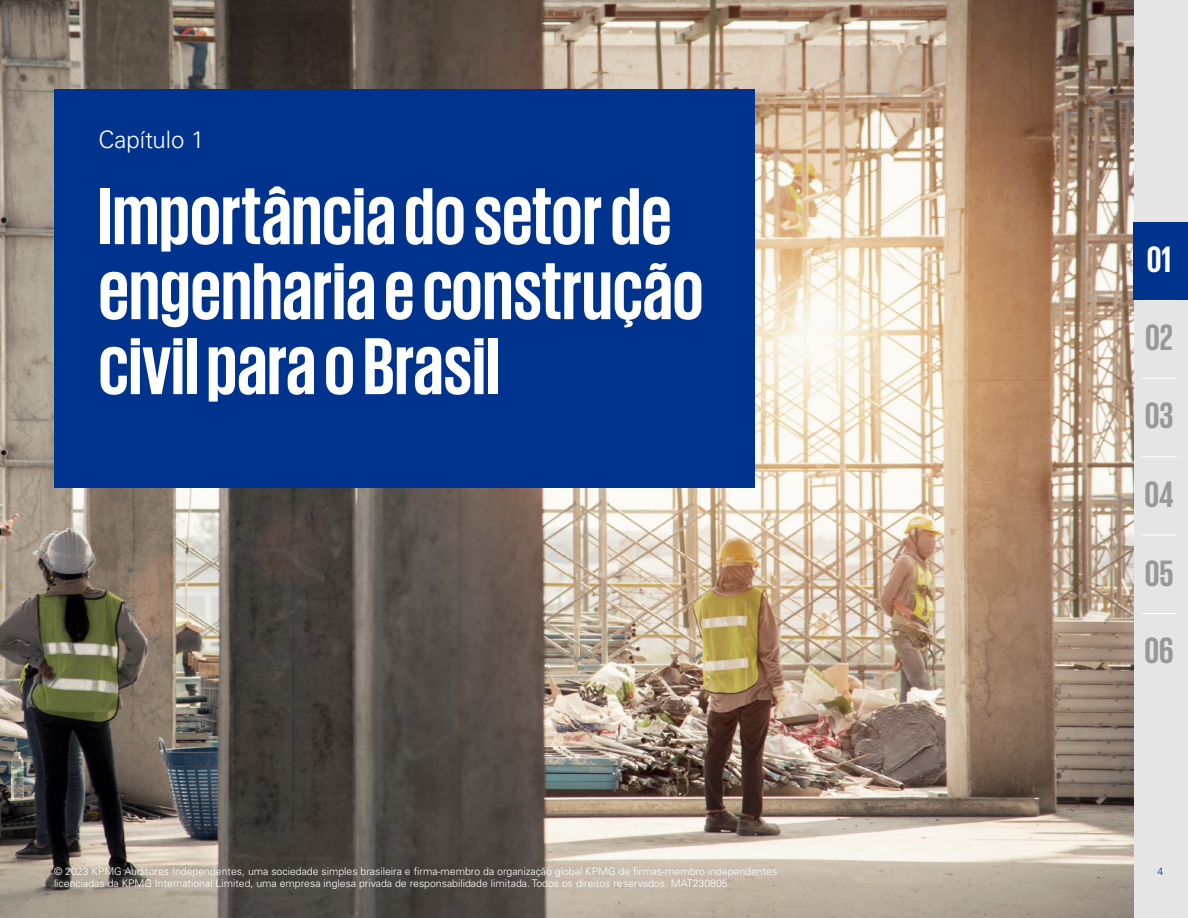
<style>
.page{position:relative;width:1188px;height:918px;background:#fff}
.page>*{position:absolute;margin:0;border:0;box-sizing:border-box;transform-origin:0 0}
.t1{font:700 82.5px/75px "KPMG";color:#fff}
.t2{font:700 37.5px "KPMG";color:#989898}
.t3{font:700 37.5px "KPMG";color:#fff}
.t4{font:300 24px "Univers LT Std";color:#fff}
.t5{font:300 10.5px/12px "Univers LT Std";color:#fff}
.t6{font:300 10.5px "Univers LT Std";color:#00338d}
</style>
<div class="page">
<img style="left:0;top:0;width:1134px;height:918px">
<div style="left:54px;top:89px;width:700px;height:399px;background:#00338d"></div>
<div style="left:1134px;top:0;width:54px;height:918px;background:#e5e5e5"></div>
<hr style="left:1142px;top:300px;width:35px;height:1px;background:#fff">
<hr style="left:1142px;top:456px;width:35px;height:1px;background:#fff">
<hr style="left:1142px;top:613px;width:35px;height:1px;background:#fff">
<hr style="left:1142px;top:378px;width:35px;height:1px;background:#fff">
<hr style="left:1142px;top:535px;width:35px;height:1px;background:#fff">
<div style="left:1134px;top:222px;width:54px;height:78px;background:#00338d"></div>
<h3 class="t4" style="left:98px;top:125px;width:108px">Capítulo 1</h3>
<h1 class="t1" style="left:98px;top:176px;width:607px">Importância do setor de engenharia e construção civil para o Brasil</h1>
<p class="t5" style="left:54px;top:865px;width:725px">© 2023 KPMG Auditores Independentes, uma sociedade simples brasileira e firma-membro da organização global KPMG de firmas-membro independentes licenciadas da KPMG International Limited, uma empresa inglesa privada de responsabilidade limitada. Todos os direitos reservados. MAT230805</p>
<h2 class="t3" style="left:1147px;top:240px;width:26px">01</h2>
<h2 class="t2" style="left:1145px;top:319px;width:29px">02</h2>
<h2 class="t2" style="left:1145px;top:396px;width:30px">03</h2>
<h2 class="t2" style="left:1144px;top:475px;width:31px">04</h2>
<h2 class="t2" style="left:1145px;top:555px;width:30px">05</h2>
<h2 class="t2" style="left:1145px;top:632px;width:31px">06</h2>
<p class="t6" style="left:1158px;top:865px;width:7px">4</p>
</div>
